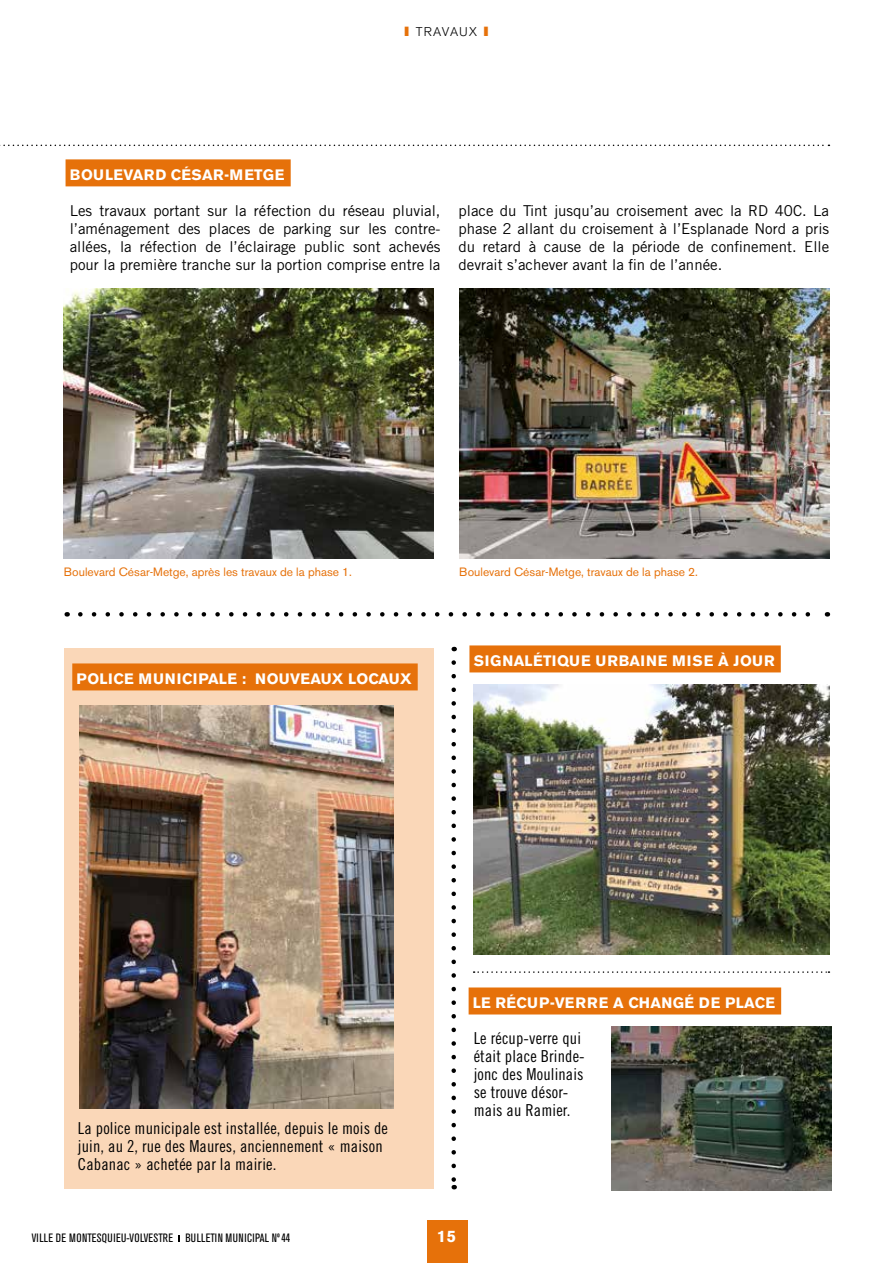
<style>
.page{position:relative;width:893px;height:1263px;background:#fff}
.page>*{position:absolute;margin:0;border:0;box-sizing:border-box;transform-origin:0 0}
.t1{font:16.5px/18px "Trade Gothic Cond Eighteen";letter-spacing:.01em;color:#000}
.t2{font:700 16.5px "Akzidenz Grotesk BE";color:#fff}
.t3{font:15px/18px "Trade Gothic";color:#000;text-align:justify}
.t4{font:700 15px "Akzidenz Grotesk BE";letter-spacing:.02em;color:#fff}
.t5{font:700 15px "Akzidenz Grotesk BE";letter-spacing:.04em;color:#fff}
.t6{font:300 12.6px "Akzidenz Grotesk BE";letter-spacing:.075em;color:#000}
.t7{font:12px "Akzidenz Grotesk BE";color:#e6710a}
.t8{font:condensed 12px "Akzidenz Grotesk BE";letter-spacing:.02em;color:#000}
.s1{font-family:"Akzidenz Grotesk BE Super";font-weight:400;font-size:18px;color:#e6710a}
</style>
<div class="page">
<div style="left:427px;top:1220px;width:40px;height:43px;background:#e6710a"></div>
<svg style="left:0;top:145px;width:829px;height:1px"></svg>
<div style="left:469px;top:645px;width:312px;height:27px;background:#e6710a"></div>
<div style="left:66px;top:159px;width:225px;height:27px;background:#e6710a"></div>
<img style="left:474px;top:684px;width:355px;height:270px">
<img style="left:459px;top:288px;width:370px;height:270px">
<img style="left:64px;top:288px;width:370px;height:270px">
<svg style="left:80px;top:612px;width:731px;height:5px"></svg>
<svg style="left:474px;top:971px;width:355px;height:2px"></svg>
<div style="left:64px;top:648px;width:370px;height:540px;background:#fad7b8"></div>
<div style="left:72px;top:663px;width:346px;height:27px;background:#e6710a"></div>
<img style="left:80px;top:705px;width:313px;height:404px">
<svg style="left:451px;top:662px;width:5px;height:527px"></svg>
<img style="left:612px;top:1026px;width:219px;height:165px">
<div style="left:469px;top:987px;width:312px;height:27px;background:#e6710a"></div>
<p class="t6" style="left:404px;top:25px;width:86px"><span class="s1">ı</span> TRAVAUX <span class="s1">ı</span></p>
<p class="t4" style="left:70px;top:166px;width:216px">BOULEVARD CÉSAR-METGE</p>
<p class="t3" style="left:70px;top:201px;width:372px">Les travaux portant sur la réfection du réseau pluvial, l’aménagement des places de parking sur les contre&shy;allées, la réfection de l’éclairage public sont achevés pour la première tranche sur la portion comprise entre la</p>
<p class="t3" style="left:458px;top:201px;width:372px">place du Tint jusqu’au croisement avec la RD 40C. La phase 2 allant du croisement à l’Esplanade Nord a pris du retard à cause de la période de confinement. Elle devrait s’achever avant la fin de l’année.</p>
<p class="t7" style="left:64px;top:565px;width:290px">Boulevard César-Metge, après les travaux de la phase 1.</p>
<p class="t7" style="left:459px;top:565px;width:240px">Boulevard César-Metge, travaux de la phase 2.</p>
<p class="t4" style="left:77px;top:670px;width:337px">POLICE MUNICIPALE : NOUVEAUX LOCAUX</p>
<p class="t5" style="left:474px;top:652px;width:302px">SIGNALÉTIQUE URBAINE MISE À JOUR</p>
<p class="t1" style="left:78px;top:1119px;width:312px">La police municipale est installée, depuis le mois de juin, au 2, rue des Maures, anciennement « maison<br>Cabanac » achetée par la mairie.</p>
<p class="t4" style="left:473px;top:994px;width:304px">LE RÉCUP-VERRE A CHANGÉ DE PLACE</p>
<p class="t1" style="left:474px;top:1029px;width:113px">Le récup-verre qui était place Brinde&shy;jonc des Moulinais se trouve désor&shy;mais au Ramier.</p>
<p class="t8" style="left:32px;top:1231px;width:260px">VILLE DE MONTESQUIEU-VOLVESTRE BULLETIN MUNICIPAL Nº44</p>
<p class="t2" style="left:437px;top:1227px;width:21px">15</p>
</div>
